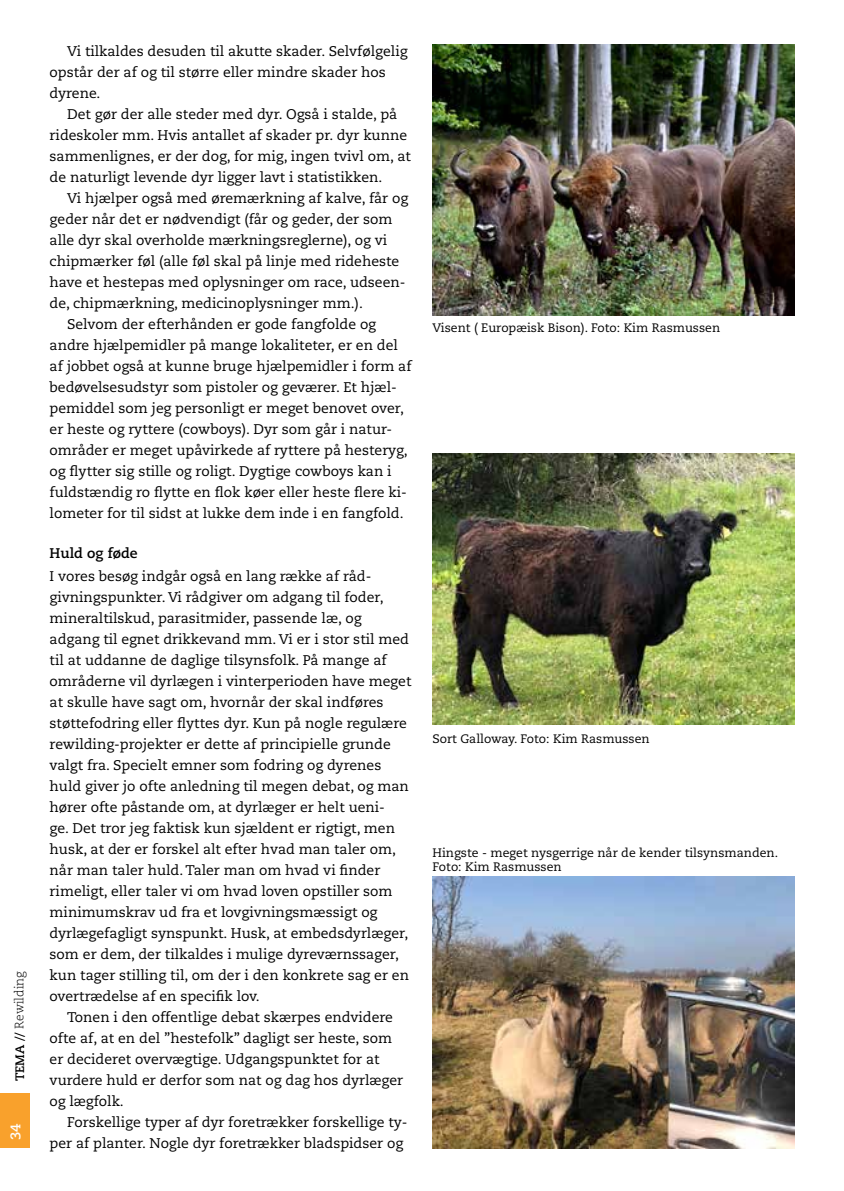
<style>
.page{position:relative;width:844px;height:1191px;background:#fff}
.page>*{position:absolute;margin:0;border:0;box-sizing:border-box;transform-origin:0 0}
.t1{font:14px/21px "Caecilia LT Std";color:#000}
.t2{font:700 14px "Caecilia LT Std";color:#000}
.t3{font:700 14px "Caecilia LT Std";color:#fff}
.t4{font:12.25px/14px "Caecilia LT Std";color:#000}
.t5{font:300 12.25px "Caecilia LT Std";color:#000}
.s1{font-weight:700}
</style>
<div class="page">
<div style="left:0;top:1093px;width:29px;height:55px;background:#f9a12c"></div>
<img style="left:432px;top:876px;width:362px;height:272px">
<img style="left:432px;top:453px;width:362px;height:272px">
<img style="left:432px;top:44px;width:362px;height:271px">
<p class="t5" style="left:12px;top:1081px;width:112px;rotate:-90deg"><span class="s1">TEMA //</span> Rewilding</p>
<p class="t3" style="left:7px;top:1140px;width:18px;rotate:-90deg">34</p>
<p class="t1" style="left:50px;top:40px;width:359px;text-indent:18px">Vi tilkaldes desuden til akutte skader. Selvfølgelig opstår der af og til større eller mindre skader hos dyrene.</p>
<p class="t1" style="left:50px;top:103px;width:362px;text-indent:18px">Det gør der alle steder med dyr. Også i stalde, på rideskoler mm. Hvis antallet af skader pr. dyr kunne sammenlignes, er der dog, for mig, ingen tvivl om, at de naturligt levende dyr ligger lavt i statistikken.</p>
<p class="t1" style="left:67px;top:187px;width:342px">Vi hjælper også med øremærkning af kalve, får og</p>
<p class="t1" style="left:50px;top:208px;width:344px">geder når det er nødvendigt (får og geder, der som</p>
<p class="t1" style="left:50px;top:229px;width:339px">alle dyr skal overholde mærkningsreglerne), og vi</p>
<p class="t1" style="left:50px;top:250px;width:351px">chipmærker føl (alle føl skal på linje med rideheste</p>
<p class="t1" style="left:50px;top:271px;width:357px">have et hestepas med oplysninger om race, udseen-</p>
<p class="t1" style="left:50px;top:292px;width:314px">de, chipmærkning, medicinoplysninger mm.).</p>
<p class="t1" style="left:67px;top:313px;width:310px">Selvom der efterhånden er gode fangfolde og</p>
<p class="t1" style="left:50px;top:334px;width:349px">andre hjælpemidler på mange lokaliteter, er en del</p>
<p class="t1" style="left:50px;top:355px;width:363px">af jobbet også at kunne bruge hjælpemidler i form af</p>
<p class="t1" style="left:50px;top:376px;width:348px">bedøvelsesudstyr som pistoler og geværer. Et hjæl-</p>
<p class="t1" style="left:50px;top:397px;width:356px">pemiddel som jeg personligt er meget benovet over,</p>
<p class="t1" style="left:50px;top:418px;width:344px">er heste og ryttere (cowboys). Dyr som går i natur-</p>
<p class="t1" style="left:50px;top:439px;width:359px">områder er meget upåvirkede af ryttere på hesteryg,</p>
<p class="t1" style="left:50px;top:460px;width:343px">og flytter sig stille og roligt. Dygtige cowboys kan i</p>
<p class="t1" style="left:50px;top:481px;width:359px">fuldstændig ro flytte en flok køer eller heste flere ki-</p>
<p class="t1" style="left:50px;top:502px;width:355px">lometer for til sidst at lukke dem inde i en fangfold.</p>
<p class="t2" style="left:50px;top:545px;width:89px">Huld og føde</p>
<p class="t1" style="left:50px;top:565px;width:363px">I vores besøg indgår også en lang række af råd&shy;givningspunkter. Vi rådgiver om adgang til foder, mineraltilskud, parasitmider, passende læ, og adgang til egnet drikkevand mm. Vi er i stor stil med til at uddanne de daglige tilsynsfolk. På mange af områderne vil dyrlægen i vinterperioden have meget at skulle have sagt om, hvornår der skal indføres støttefodring eller flyttes dyr. Kun på nogle regulære rewilding-projekter er dette af principielle grunde valgt fra. Specielt emner som fodring og dyrenes huld giver jo ofte anledning til megen debat, og man hører ofte påstande om, at dyrlæger er helt ueni-<br>ge. Det tror jeg faktisk kun sjældent er rigtigt, men husk, at der er forskel alt efter hvad man taler om, når man taler huld. Taler man om hvad vi finder rimeligt, eller taler vi om hvad loven opstiller som minimumskrav ud fra et lovgivningsmæssigt og dyrlægefagligt synspunkt. Husk, at embedsdyrlæger, som er dem, der tilkaldes i mulige dyreværnssager, kun tager stilling til, om der i den konkrete sag er en overtrædelse af en specifik lov.</p>
<p class="t1" style="left:50px;top:1006px;width:355px;text-indent:18px">Tonen i den offentlige debat skærpes endvidere ofte af, at en del ”hestefolk” dagligt ser heste, som er decideret overvægtige. Udgangspunktet for at vurdere huld er derfor som nat og dag hos dyrlæger og lægfolk.</p>
<p class="t1" style="left:50px;top:1111px;width:359px;text-indent:18px">Forskellige typer af dyr foretrækker forskellige ty&shy;per af planter. Nogle dyr foretrækker bladspidser og</p>
<p class="t4" style="left:432px;top:321px;width:289px">Visent ( Europæisk Bison). Foto: Kim Rasmussen</p>
<p class="t4" style="left:432px;top:732px;width:218px">Sort Galloway. Foto: Kim Rasmussen</p>
<p class="t4" style="left:432px;top:845px;width:347px">Hingste - meget nysgerrige når de kender tilsynsmanden.<br>Foto: Kim Rasmussen</p>
</div>
